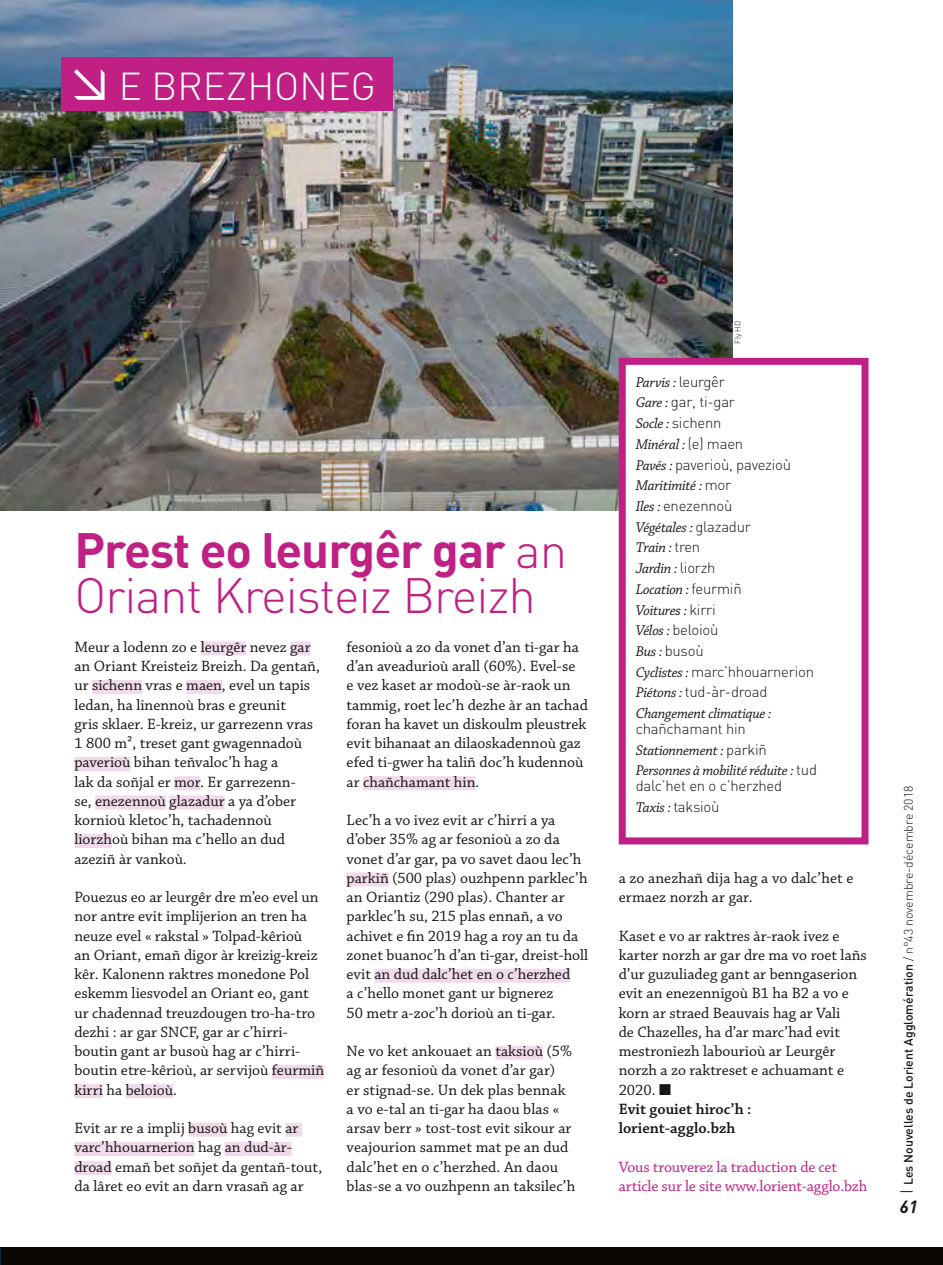
<style>
.page{position:relative;width:943px;height:1265px;background:#fff}
.page>*{position:absolute;margin:0;border:0;box-sizing:border-box;transform-origin:0 0}
.t1{font:300 49px/45.5px "DIN";letter-spacing:-.02em;color:#c01f84}
.t2{font:300 38.5px "DIN";color:#fff}
.t3{font:italic 700 17.5px "DIN";color:#181716}
.t4{font:15.75px/19.2px "Chaparral Pro";color:#181716}
.t5{font:15.75px/19.2px "Chaparral Pro";letter-spacing:-.01em;color:#c01f84}
.t6{font:italic 14.88px/20.7px "Chaparral Pro";letter-spacing:-.02em;color:#181716}
.t7{font:300 14.88px/20.7px "DIN";letter-spacing:-.015em;color:#181716}
.t8{font:500 12.25px "DIN";color:#181716}
.t9{font:300 7.88px "DIN";color:#181716}
.s1{font-weight:700}
.s2{font-family:"DIN";font-weight:300;font-style:normal}
.s3{font-family:"Chaparral Pro";font-weight:400;font-style:italic}
.s4{font-weight:600}
.s5{font-weight:300;font-size:17.5px}
.s6{font-weight:300}
</style>
<div class="page">
<img style="left:0;top:0;width:732px;height:511px">
<div style="left:61px;top:57px;width:332px;height:53px;background:#c01f84"></div>
<div style="left:0;top:1248px;width:943px;height:17px;background:#0b0703"></div>
<div style="left:201px;top:641px;width:45px;height:14px;background:#f0daeb"></div>
<div style="left:290px;top:641px;width:21px;height:14px;background:#f0daeb"></div>
<div style="left:92px;top:680px;width:50px;height:14px;background:#f0daeb"></div>
<div style="left:186px;top:680px;width:36px;height:14px;background:#f0daeb"></div>
<div style="left:74px;top:757px;width:56px;height:14px;background:#f0daeb"></div>
<div style="left:174px;top:776px;width:26px;height:14px;background:#f0daeb"></div>
<div style="left:95px;top:795px;width:71px;height:14px;background:#f0daeb"></div>
<div style="left:169px;top:795px;width:56px;height:14px;background:#f0daeb"></div>
<div style="left:74px;top:834px;width:38px;height:14px;background:#f0daeb"></div>
<div style="left:272px;top:1065px;width:52px;height:14px;background:#f0daeb"></div>
<div style="left:74px;top:1084px;width:29px;height:14px;background:#f0daeb"></div>
<div style="left:126px;top:1084px;width:47px;height:14px;background:#f0daeb"></div>
<div style="left:188px;top:1123px;width:39px;height:14px;background:#f0daeb"></div>
<div style="left:285px;top:1123px;width:17px;height:14px;background:#f0daeb"></div>
<div style="left:74px;top:1142px;width:120px;height:14px;background:#f0daeb"></div>
<div style="left:225px;top:1142px;width:67px;height:14px;background:#f0daeb"></div>
<div style="left:74px;top:1161px;width:38px;height:14px;background:#f0daeb"></div>
<div style="left:622px;top:361px;width:243px;height:480px;background:#fff"></div>
<div style="left:618px;top:358px;width:250px;height:486px;border:7px solid #c01f84"></div>
<div style="left:363px;top:776px;width:112px;height:14px;background:#f0daeb"></div>
<div style="left:346px;top:872px;width:43px;height:14px;background:#f0daeb"></div>
<div style="left:374px;top:969px;width:196px;height:14px;background:#f0daeb"></div>
<div style="left:495px;top:1046px;width:48px;height:14px;background:#f0daeb"></div>
<h2 class="t2" style="left:69px;top:62px;width:308px">➢ E BREZHONEG</h2>
<h1 class="t1" style="left:74px;top:527px;width:494px"><span class="s1">Prest eo leurgêr gar</span> an<br>Oriant Kreisteiz Breizh</h1>
<p class="t4" style="left:74px;top:638px;width:247px">Meur a lodenn zo e leurgêr nevez gar an Oriant Kreisteiz Breizh. Da gentañ, ur sichenn vras e maen, evel un tapis ledan, ha linennoù bras e greunit<br>gris sklaer. E-kreiz, ur garrezenn vras 1 800 m², treset gant gwagennadoù paverioù bihan teñvaloc’h hag a<br>lak da soñjal er mor. Er garrezenn-<br>se, enezennoù glazadur a ya d’ober kornioù kletoc’h, tachadennoù liorzhoù bihan ma c’hello an dud azeziñ àr vankoù.</p>
<p class="t4" style="left:74px;top:888px;width:251px">Pouezus eo ar leurgêr dre m’eo evel un nor antre evit implijerion an tren ha neuze evel « rakstal » Tolpad-kêrioù<br>an Oriant, emañ digor àr kreizig-kreiz kêr. Kalonenn raktres monedone Pol eskemm liesvodel an Oriant eo, gant ur chadennad treuzdougen tro-ha-tro dezhi : ar gar SNCF, gar ar c’hirri&shy;boutin gant ar busoù hag ar c’hirri&shy;boutin etre-kêrioù, ar servijoù feurmiñ kirri ha beloioù.</p>
<p class="t4" style="left:74px;top:1119px;width:249px">Evit ar re a implij busoù hag evit ar varc’hhouarnerion hag an dud-àr&shy;droad emañ bet soñjet da gentañ-tout, da lâret eo evit an darn vrasañ ag ar</p>
<p class="t4" style="left:346px;top:638px;width:243px">fesonioù a zo da vonet d’an ti-gar ha d’an aveadurioù arall (60%). Evel-se<br>e vez kaset ar modoù-se àr-raok un tammig, roet lec’h dezhe àr an tachad foran ha kavet un diskoulm pleustrek evit bihanaat an dilaoskadennoù gaz efed ti-gwer ha taliñ doc’h kudennoù ar chañchamant hin.</p>
<p class="t4" style="left:346px;top:811px;width:243px">Lec’h a vo ivez evit ar c’hirri a ya d’ober 35% ag ar fesonioù a zo da vonet d’ar gar, pa vo savet daou lec’h parkiñ (500 plas) ouzhpenn parklec’h an Oriantiz (290 plas). Chanter ar parklec’h su, 215 plas ennañ, a vo achivet e fin 2019 hag a roy an tu da zonet buanoc’h d’an ti-gar, dreist-holl evit an dud dalc’het en o c’herzhed<br>a c’hello monet gant ur bignerez<br>50 metr a-zoc’h dorioù an ti-gar.</p>
<p class="t4" style="left:346px;top:1042px;width:230px">Ne vo ket ankouaet an taksioù (5% ag ar fesonioù da vonet d’ar gar)<br>er stignad-se. Un dek plas bennak a vo e-tal an ti-gar ha daou blas « arsav berr » tost-tost evit sikour ar veajourion sammet mat pe an dud dalc’het en o c’herzhed. An daou blas-se a vo ouzhpenn an taksilec’h</p>
<p class="t9" style="left:732px;top:344px;width:25px;rotate:-90deg">Fly HD</p>
<p class="t6" style="left:635px;top:372px;width:91px">Parvis : <span class="s2">leurgêr</span></p>
<p class="t7" style="left:635px;top:392px;width:101px"><span class="s3">Gare :</span> gar, ti-gar<br><span class="s3">Socle :</span> sichenn</p>
<p class="t6" style="left:635px;top:434px;width:109px">Minéral : <span class="s2">(e) maen</span></p>
<p class="t7" style="left:635px;top:454px;width:157px"><span class="s3">Pavés :</span> paverioù, pavezioù</p>
<p class="t6" style="left:635px;top:476px;width:97px">Maritimité : <span class="s2">mor</span></p>
<p class="t7" style="left:635px;top:495px;width:98px"><span class="s3">Iles :</span> enezennoù</p>
<p class="t6" style="left:635px;top:517px;width:117px">Végétales : <span class="s2">glazadur<br></span>Train : <span class="s2">tren<br></span>Jardin : <span class="s2">liorzh<br></span>Location : <span class="s2">feurmiñ<br></span>Voitures : <span class="s2">kirri</span></p>
<p class="t7" style="left:635px;top:619px;width:180px"><span class="s3">Vélos :</span> beloioù<br><span class="s3">Bus :</span> busoù<br><span class="s3">Cyclistes :</span> marc’hhouarnerion<br><span class="s3">Piétons :</span> tud-àr-droad</p>
<p class="t6" style="left:635px;top:704px;width:137px">Changement climatique :</p>
<p class="t7" style="left:635px;top:718px;width:112px">chañchamant hin</p>
<p class="t6" style="left:635px;top:740px;width:183px">Stationnement : <span class="s2">parkiñ<br></span>Personnes à mobilité réduite : <span class="s2">tud</span></p>
<p class="t7" style="left:635px;top:775px;width:148px">dalc’het en o c’herzhed<br><span class="s3">Taxis :</span> taksioù</p>
<p class="t4" style="left:618px;top:869px;width:236px">a zo anezhañ dija hag a vo dalc’het e ermaez norzh ar gar.</p>
<p class="t4" style="left:618px;top:927px;width:250px">Kaset e vo ar raktres àr-raok ivez e karter norzh ar gar dre ma vo roet lañs d’ur guzuliadeg gant ar benngaserion evit an enezennigoù B1 ha B2 a vo e korn ar straed Beauvais hag ar Vali<br>de Chazelles, ha d’ar marc’had evit mestroniezh labourioù ar Leurgêr norzh a zo raktreset e achuamant e<br>2020. ■<br><span class="s4">Evit gouiet hiroc’h : lorient-agglo.bzh</span></p>
<p class="t5" style="left:618px;top:1158px;width:250px">Vous trouverez la traduction de cet article sur le site www.lorient-agglo.bzh</p>
<p class="t8" style="left:900px;top:1194px;width:410px;rotate:-90deg"><span class="s5">I</span> Les Nouvelles de Lorient Agglomération <span class="s6">/ n°43 novembre-décembre 2018</span></p>
<p class="t3" style="left:899px;top:1195px;width:20px">61</p>
</div>
